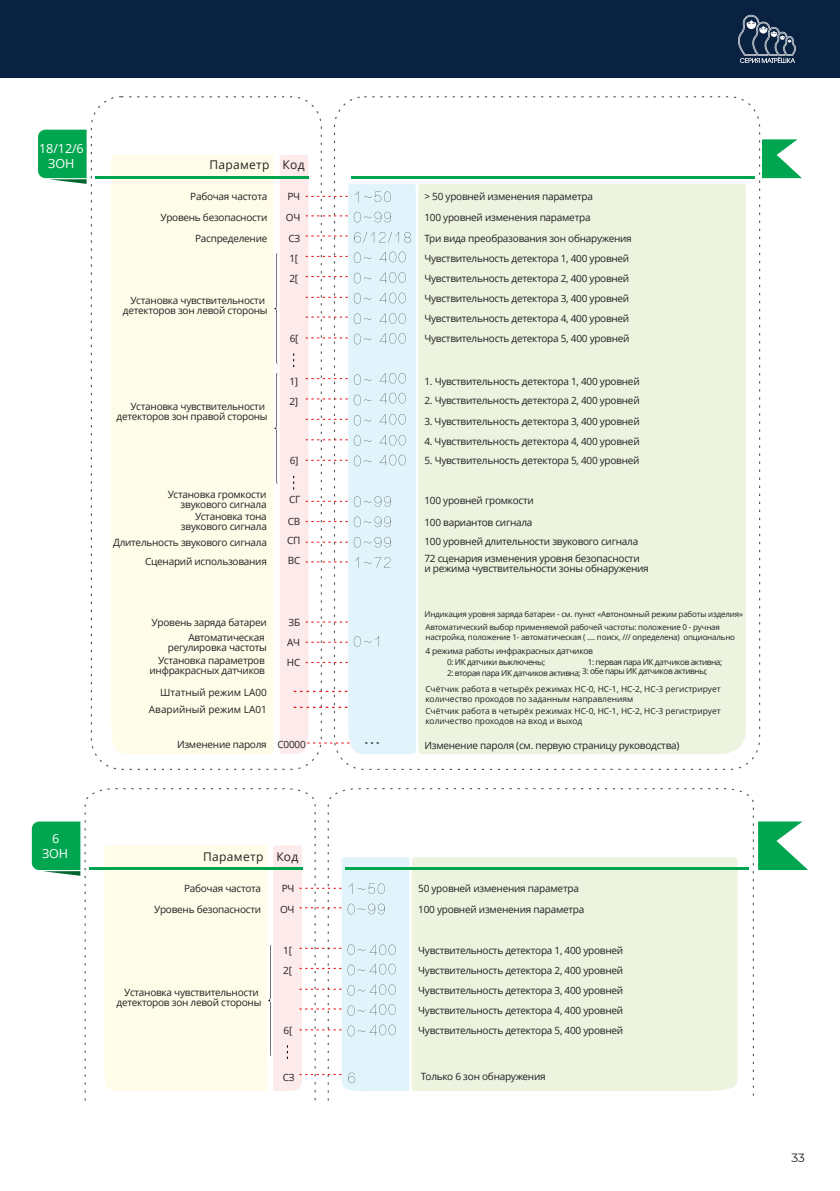
<style>
.page{position:relative;width:840px;height:1191px;background:#fff}
.page>*{position:absolute;margin:0;border:0;box-sizing:border-box;transform-origin:0 0}
.t1{font:12.6px/15.2px "Open Sans";letter-spacing:-.01em;color:#fff;text-align:center}
.t2{font:12px "Open Sans";letter-spacing:.025em;color:#231f20}
.t3{font:12px "Montserrat";color:#231f20}
.t4{font:10px/20.2px "Open Sans";letter-spacing:-.025em;color:#231f20}
.t5{font:10px/16.8px "Open Sans";color:#231f20;text-align:right}
.t6{font:8.4px/10px "Open Sans";color:#231f20}
.t7{font:8.4px "Open Sans";letter-spacing:-.025em;color:#231f20}
.t8{font:8.2px/11.4px "Open Sans";letter-spacing:-.05em;color:#231f20}
.t9{font:8px/13.2px "Open Sans";letter-spacing:-.025em;color:#231f20}
</style>
<div class="page">
<div style="left:0;top:0;width:839px;height:78px;background:#092241"></div>
<svg style="left:738px;top:15px;width:57px;height:48px"></svg>
<svg style="left:84px;top:788px;width:232px;height:313px"></svg>
<hr style="left:89px;top:867px;width:213px;height:3px;background:#00a54f">
<svg style="left:327px;top:788px;width:427px;height:313px"></svg>
<svg style="left:758px;top:821px;width:49px;height:49px"></svg>
<svg style="left:32px;top:821px;width:48px;height:54px;background:#13a95b"></svg>
<hr style="left:345px;top:867px;width:403px;height:3px;background:#00a54f">
<svg style="left:105px;top:845px;width:304px;height:248px"></svg>
<div style="left:418px;top:184px;width:327px;height:570px;background:#ecf4e0"></div>
<div style="left:111px;top:155px;width:162px;height:599px;background:#fffde9"></div>
<hr style="left:95px;top:176px;width:213px;height:2px;background:#00a54f">
<svg style="left:762px;top:139px;width:39px;height:39px"></svg>
<svg style="left:38px;top:130px;width:49px;height:54px;background:#17ab5d"></svg>
<hr style="left:351px;top:176px;width:403px;height:2px;background:#00a54f">
<svg style="left:274px;top:155px;width:141px;height:604px"></svg>
<p class="t1" style="left:39px;top:140px;width:46px">18/12/6<br>ЗОН</p>
<p class="t2" style="left:209px;top:156px;width:62px">Параметр</p>
<p class="t4" style="left:190px;top:186px;width:79px">Рабочая частота</p>
<p class="t4" style="left:286px;top:186px;width:16px;text-align:center">РЧ<br>ОЧ<br>СЗ<br>1[<br>2[</p>
<p class="t2" style="left:282px;top:156px;width:24px">Код</p>
<p class="t4" style="left:160px;top:207px;width:108px;text-align:right">Уровень безопасности<br>Распределение</p>
<p class="t4" style="left:123px;top:295px;width:146px;line-height:10px;text-align:center">Установка чувствительности детекторов зон левой стороны</p>
<p class="t4" style="left:116px;top:401px;width:152px;line-height:10px;text-align:right">Установка чувствительности детекторов зон правой стороны</p>
<p class="t4" style="left:168px;top:489px;width:100px;line-height:10px;text-align:right">Установка громкости звукового сигнала</p>
<p class="t4" style="left:181px;top:510px;width:87px;line-height:10px;text-align:right">Установка тона звукового сигнала</p>
<p class="t4" style="left:113px;top:532px;width:155px;line-height:19.2px;text-align:right">Длительность звукового сигнала<br>Сценарий использования</p>
<p class="t4" style="left:289px;top:328px;width:10px">6[</p>
<p class="t4" style="left:289px;top:371px;width:10px;line-height:19.6px">1]<br>2]</p>
<p class="t4" style="left:289px;top:450px;width:10px">6]</p>
<p class="t4" style="left:288px;top:488px;width:14px;line-height:21.8px">СГ<br>СВ</p>
<p class="t4" style="left:287px;top:530px;width:15px">СП<br>ВС</p>
<p class="t4" style="left:151px;top:612px;width:117px">Уровень заряда батареи</p>
<p class="t4" style="left:168px;top:632px;width:101px;line-height:10px;text-align:right">Автоматическая регулировка частоты</p>
<p class="t4" style="left:149px;top:655px;width:117px;line-height:10px;text-align:right">Установка параметров инфракрасных датчиков</p>
<p class="t5" style="left:149px;top:683px;width:119px">Штатный режим LA00<br>Аварийный режим LA01</p>
<p class="t4" style="left:177px;top:734px;width:91px">Изменение пароля</p>
<p class="t4" style="left:287px;top:612px;width:15px;line-height:19.6px">ЗБ<br>АЧ</p>
<p class="t4" style="left:287px;top:652px;width:15px">НС</p>
<p class="t4" style="left:277px;top:734px;width:30px">С0000</p>
<p class="t4" style="left:424px;top:186px;width:209px">&gt; 50 уровней изменения параметра<br>100 уровней изменения параметра<br>Три вида преобразования зон обнаружения Чувствительность детектора 1, 400 уровней Чувствительность детектора 2, 400 уровней Чувствительность детектора 3, 400 уровней Чувствительность детектора 4, 400 уровней Чувствительность детектора 5, 400 уровней</p>
<p class="t4" style="left:424px;top:371px;width:217px">1. Чувствительность детектора 1, 400 уровней</p>
<p class="t4" style="left:424px;top:390px;width:217px">2. Чувствительность детектора 2, 400 уровней</p>
<p class="t4" style="left:424px;top:410px;width:217px">3. Чувствительность детектора 3, 400 уровней</p>
<p class="t4" style="left:424px;top:431px;width:217px">4. Чувствительность детектора 4, 400 уровней</p>
<p class="t4" style="left:424px;top:450px;width:216px">5. Чувствительность детектора 5, 400 уровней</p>
<p class="t4" style="left:424px;top:489px;width:111px;line-height:21.4px">100 уровней громкости<br>100 вариантов сигнала</p>
<p class="t4" style="left:424px;top:532px;width:216px;line-height:17.6px">100 уровней длительности звукового сигнала<br>72 сценария изменения уровня безопасности</p>
<p class="t4" style="left:424px;top:558px;width:226px">и режима чувствительности зоны обнаружения</p>
<p class="t9" style="left:424px;top:607px;width:320px">Индикация уровня заряда батареи - см. пункт «Автономный режим работы изделия»<br>Автоматический выбор применяемой рабочей частоты: положение 0 - ручная</p>
<p class="t9" style="left:425px;top:630px;width:311px">настройка, положение 1- автоматическая ( .... поиск, /// определена) опционально</p>
<p class="t8" style="left:447px;top:656px;width:100px">0: ИК датчики выключены;</p>
<p class="t7" style="left:425px;top:645px;width:169px">4 режима работы инфракрасных датчиков</p>
<p class="t6" style="left:425px;top:683px;width:296px">Счётчик работа в четырёх режимах НС-0, НС-1, НС-2, НС-3 регистрирует количество проходов по заданным направлениям</p>
<p class="t6" style="left:425px;top:705px;width:296px">Счётчик работа в четырёх режимах НС-0, НС-1, НС-2, НС-3 регистрирует количество проходов на вход и выход</p>
<p class="t8" style="left:447px;top:656px;width:276px;text-indent:140px">1: первая пара ИК датчиков активна;<br>2: вторая пара ИК датчиков активна; 3: обе пары ИК датчиков активны;</p>
<p class="t4" style="left:424px;top:734px;width:256px">Изменение пароля (см. первую страницу руководства)</p>
<p class="t1" style="left:42px;top:830px;width:28px">6<br>ЗОН</p>
<p class="t2" style="left:203px;top:848px;width:62px">Параметр</p>
<p class="t4" style="left:184px;top:878px;width:79px">Рабочая частота</p>
<p class="t4" style="left:280px;top:878px;width:16px;line-height:20.8px">РЧ<br>ОЧ</p>
<p class="t4" style="left:283px;top:939px;width:10px">1[<br>2[</p>
<p class="t2" style="left:276px;top:848px;width:24px">Код</p>
<p class="t4" style="left:154px;top:899px;width:108px">Уровень безопасности</p>
<p class="t4" style="left:116px;top:986px;width:146px;line-height:10px;text-align:center">Установка чувствительности детекторов зон левой стороны</p>
<p class="t4" style="left:283px;top:1020px;width:10px">6[</p>
<p class="t4" style="left:418px;top:878px;width:168px;line-height:21px">50 уровней изменения параметра<br>100 уровней изменения параметра</p>
<p class="t4" style="left:418px;top:939px;width:206px;text-align:justify">Чувствительность детектора 1, 400 уровней Чувствительность детектора 2, 400 уровней Чувствительность детектора 3, 400 уровней Чувствительность детектора 4, 400 уровней Чувствительность детектора 5, 400 уровней</p>
<p class="t4" style="left:282px;top:1067px;width:13px">СЗ</p>
<p class="t4" style="left:420px;top:1065px;width:126px">Только 6 зон обнаружения</p>
<p class="t3" style="left:791px;top:1149px;width:15px">33</p>
</div>
